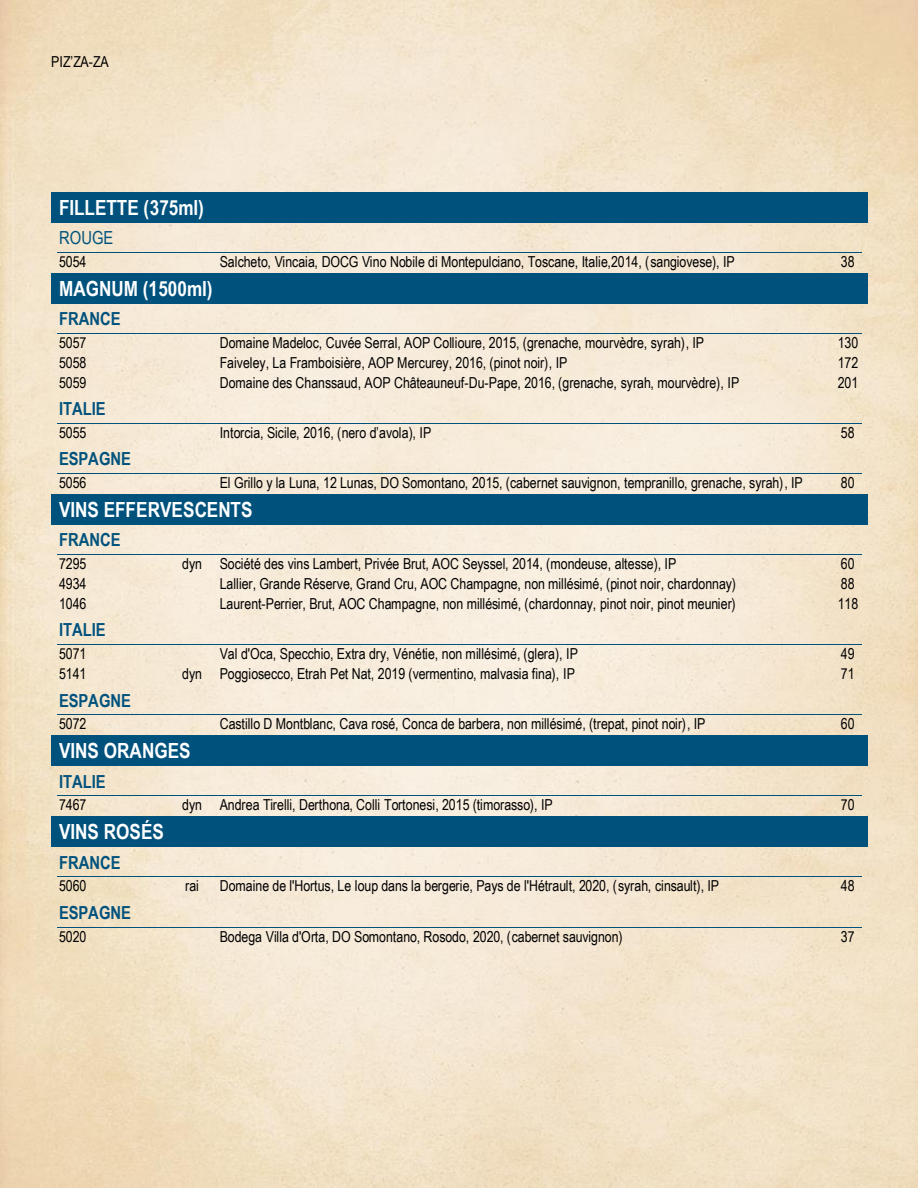
<style>
.page{position:relative;width:918px;height:1188px;background:#fff}
.page>*{position:absolute;margin:0;border:0;box-sizing:border-box;transform-origin:0 0}
.t1{font:700 20.85px "Arial Narrow";color:#fff}
.t2{font:700 18px "Arial Narrow";color:#00527d}
.t3{font:18px "Arial Narrow";letter-spacing:.005em;color:#00527d}
.t4{font:15.15px "Arial Narrow";letter-spacing:-.005em;color:#000}
</style>
<div class="page">
<img style="left:0;top:0;width:918px;height:1188px">
<div style="left:59px;top:192px;width:800px;height:31px;background:#00527d"></div>
<hr style="left:57px;top:252px;width:804px;height:1px;background:#00527d">
<div style="left:59px;top:273px;width:800px;height:31px;background:#00527d"></div>
<hr style="left:57px;top:333px;width:804px;height:1px;background:#00527d">
<hr style="left:57px;top:423px;width:804px;height:1px;background:#00527d">
<hr style="left:57px;top:474px;width:804px;height:1px;background:#00527d">
<div style="left:59px;top:494px;width:800px;height:31px;background:#00527d"></div>
<hr style="left:57px;top:555px;width:804px;height:1px;background:#00527d">
<hr style="left:57px;top:645px;width:804px;height:1px;background:#00527d">
<hr style="left:57px;top:714px;width:804px;height:1px;background:#00527d">
<div style="left:59px;top:735px;width:800px;height:31px;background:#00527d"></div>
<hr style="left:57px;top:795px;width:804px;height:1px;background:#00527d">
<div style="left:59px;top:816px;width:800px;height:31px;background:#00527d"></div>
<hr style="left:57px;top:877px;width:804px;height:1px;background:#00527d">
<hr style="left:57px;top:927px;width:804px;height:1px;background:#00527d">
<p class="t4" style="left:51px;top:53px;width:59px">PIZ’ZA-ZA</p>
<p class="t1" style="left:59px;top:195px;width:146px">FILLETTE (375ml)</p>
<p class="t3" style="left:59px;top:227px;width:56px">ROUGE</p>
<p class="t4" style="left:59px;top:253px;width:29px">5054</p>
<p class="t4" style="left:220px;top:253px;width:517px">Salcheto, Vincaia, DOCG Vino Nobile di Montepulciano, Toscane, Italie,2014, (sangiovese), IP</p>
<p class="t4" style="left:841px;top:253px;width:15px">38</p>
<p class="t1" style="left:59px;top:276px;width:155px">MAGNUM (1500ml)</p>
<p class="t2" style="left:59px;top:308px;width:63px">FRANCE</p>
<p class="t4" style="left:59px;top:334px;width:29px">5057</p>
<p class="t4" style="left:220px;top:334px;width:486px">Domaine Madeloc, Cuvée Serral, AOP Collioure, 2015, (grenache, mourvèdre, syrah), IP</p>
<p class="t4" style="left:838px;top:334px;width:22px">130</p>
<p class="t4" style="left:59px;top:354px;width:29px">5058</p>
<p class="t4" style="left:220px;top:354px;width:349px">Faiveley, La Framboisière, AOP Mercurey, 2016, (pinot noir), IP</p>
<p class="t4" style="left:838px;top:354px;width:22px">172</p>
<p class="t4" style="left:59px;top:374px;width:29px">5059</p>
<p class="t4" style="left:220px;top:374px;width:521px">Domaine des Chanssaud, AOP Châteauneuf-Du-Pape, 2016, (grenache, syrah, mourvèdre), IP</p>
<p class="t4" style="left:838px;top:374px;width:22px">201</p>
<p class="t2" style="left:59px;top:398px;width:48px">ITALIE</p>
<p class="t4" style="left:59px;top:424px;width:29px">5055</p>
<p class="t4" style="left:220px;top:424px;width:213px">Intorcia, Sicile, 2016, (nero d’avola), IP</p>
<p class="t4" style="left:841px;top:424px;width:15px">58</p>
<p class="t2" style="left:59px;top:448px;width:74px">ESPAGNE</p>
<p class="t4" style="left:59px;top:474px;width:29px">5056</p>
<p class="t4" style="left:220px;top:474px;width:585px">El Grillo y la Luna, 12 Lunas, DO Somontano, 2015, (cabernet sauvignon, tempranillo, grenache, syrah), IP</p>
<p class="t4" style="left:841px;top:474px;width:15px">80</p>
<p class="t1" style="left:59px;top:497px;width:195px">VINS EFFERVESCENTS</p>
<p class="t2" style="left:59px;top:529px;width:63px">FRANCE</p>
<p class="t4" style="left:59px;top:555px;width:29px">7295</p>
<p class="t4" style="left:182px;top:555px;width:21px">dyn</p>
<p class="t4" style="left:220px;top:555px;width:458px">Société des vins Lambert, Privée Brut, AOC Seyssel, 2014, (mondeuse, altesse), IP</p>
<p class="t4" style="left:841px;top:555px;width:15px">60</p>
<p class="t4" style="left:59px;top:575px;width:29px">4934</p>
<p class="t4" style="left:220px;top:575px;width:518px">Lallier, Grande Réserve, Grand Cru, AOC Champagne, non millésimé, (pinot noir, chardonnay)</p>
<p class="t4" style="left:841px;top:575px;width:15px">88</p>
<p class="t4" style="left:59px;top:595px;width:29px">1046</p>
<p class="t4" style="left:220px;top:595px;width:518px">Laurent-Perrier, Brut, AOC Champagne, non millésimé, (chardonnay, pinot noir, pinot meunier)</p>
<p class="t4" style="left:838px;top:595px;width:22px">118</p>
<p class="t2" style="left:59px;top:619px;width:48px">ITALIE</p>
<p class="t4" style="left:59px;top:645px;width:29px">5071</p>
<p class="t4" style="left:220px;top:645px;width:360px">Val d'Oca, Specchio, Extra dry, Vénétie, non millésimé, (glera), IP</p>
<p class="t4" style="left:841px;top:645px;width:15px">49</p>
<p class="t4" style="left:59px;top:665px;width:29px">5141</p>
<p class="t4" style="left:182px;top:665px;width:21px">dyn</p>
<p class="t4" style="left:220px;top:665px;width:357px">Poggiosecco, Etrah Pet Nat, 2019 (vermentino, malvasia fina), IP</p>
<p class="t4" style="left:841px;top:665px;width:15px">71</p>
<p class="t2" style="left:59px;top:690px;width:74px">ESPAGNE</p>
<p class="t4" style="left:59px;top:715px;width:29px">5072</p>
<p class="t4" style="left:220px;top:715px;width:487px">Castillo D Montblanc, Cava rosé, Conca de barbera, non millésimé, (trepat, pinot noir), IP</p>
<p class="t4" style="left:841px;top:715px;width:15px">60</p>
<p class="t1" style="left:59px;top:738px;width:133px">VINS ORANGES</p>
<p class="t2" style="left:59px;top:771px;width:48px">ITALIE</p>
<p class="t4" style="left:59px;top:796px;width:29px">7467</p>
<p class="t4" style="left:182px;top:796px;width:21px">dyn</p>
<p class="t4" style="left:220px;top:796px;width:335px">Andrea Tirelli, Derthona, Colli Tortonesi, 2015 (timorasso), IP</p>
<p class="t4" style="left:841px;top:796px;width:15px">70</p>
<p class="t1" style="left:59px;top:819px;width:106px">VINS ROSÉS</p>
<p class="t2" style="left:59px;top:852px;width:63px">FRANCE</p>
<p class="t4" style="left:59px;top:877px;width:29px">5060</p>
<p class="t4" style="left:185px;top:877px;width:15px">rai</p>
<p class="t4" style="left:220px;top:877px;width:501px">Domaine de l'Hortus, Le loup dans la bergerie, Pays de l'Hétrault, 2020, (syrah, cinsault), IP</p>
<p class="t4" style="left:841px;top:877px;width:15px">48</p>
<p class="t2" style="left:59px;top:902px;width:74px">ESPAGNE</p>
<p class="t4" style="left:59px;top:928px;width:29px">5020</p>
<p class="t4" style="left:220px;top:928px;width:405px">Bodega Villa d'Orta, DO Somontano, Rosodo, 2020, (cabernet sauvignon)</p>
<p class="t4" style="left:841px;top:928px;width:15px">37</p>
</div>
